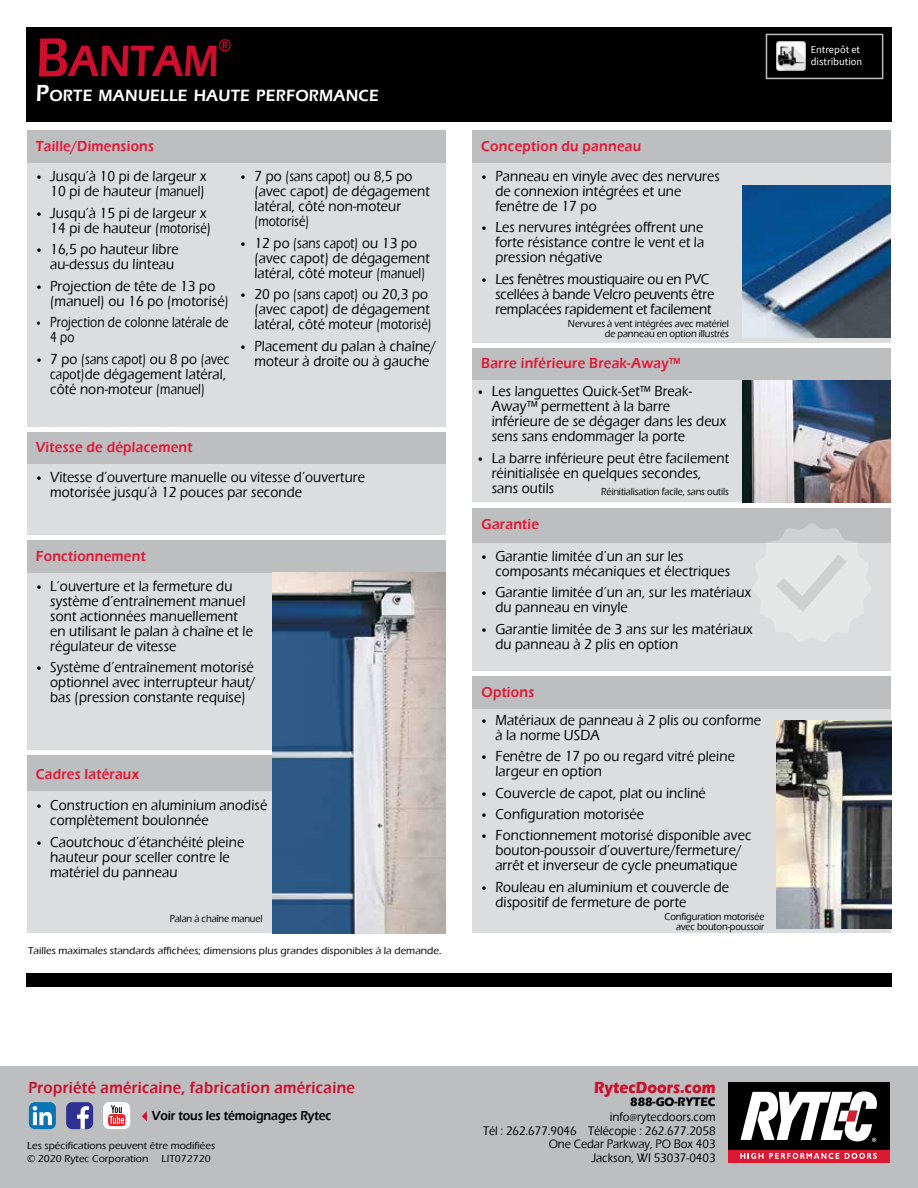
<style>
.page{position:relative;width:918px;height:1188px;background:#fff}
.page>*{position:absolute;margin:0;border:0;box-sizing:border-box;transform-origin:0 0}
.t1{font:600 45.15px "Eras ITC";letter-spacing:-.015em;color:#ce0e2d;scale:.9 1}
.t2{font:600 17.55px "Eras ITC";color:#ce0e2d;scale:.9 1}
.t3{font:600 16.8px "Eras ITC";letter-spacing:.015em;color:#fff;scale:.95 1}
.t4{font:600 16.5px "Eras ITC";letter-spacing:.025em;color:#ce0e2d;scale:.9 1}
.t5{font:700 16.5px "Eras ITC";color:#ce0e2d;scale:.9 1}
.t6{font:500 15px/15px "Eras ITC";letter-spacing:.01em;color:#000;scale:.9 1}
.t7{font:600 15px "Eras ITC";letter-spacing:.02em;color:#e31837;scale:.9 1}
.t8{font:500 15px/15px "Eras ITC";letter-spacing:-.01em;color:#000;scale:.9 1}
.t9{font:500 15px/15px "Eras ITC";letter-spacing:.01em;color:#000;scale:.8 1}
.t10{font:600 13.5px "Eras ITC";letter-spacing:-.01em;color:#000;scale:.9 1}
.t11{font:500 12.75px/13.5px "Eras ITC";color:#000;text-align:right;scale:.9 1}
.t12{font:500 10.5px/10.5px "Eras ITC";letter-spacing:-.01em;color:#000;text-align:right;scale:.9 1}
.t13{font:500 10.5px/12.6px "Eras ITC";letter-spacing:-.01em;color:#000}
.t14{font:10.5px/12.6px "Source Sans Pro";color:#fff}
.s1{font-size:57px}
.s2{font-size:24px}
.s3{font-family:"Source Sans Pro";font-weight:400}
.s4{font-weight:700}
.s5{font-size:10.5px}
</style>
<div class="page">
<div style="left:472px;top:676px;width:419px;height:35px;background:#bcbec0"></div>
<div style="left:472px;top:710px;width:419px;height:223px;background:#dcddde"></div>
<div style="left:27px;top:973px;width:865px;height:13px;background:#000"></div>
<div style="left:0;top:1066px;width:918px;height:122px;background:#bcbec0"></div>
<div style="left:27px;top:27px;width:865px;height:95px;background:#000"></div>
<div style="left:27px;top:130px;width:419px;height:33px;background:#bcbec0"></div>
<div style="left:27px;top:432px;width:419px;height:32px;background:#bcbec0"></div>
<div style="left:27px;top:540px;width:419px;height:33px;background:#bcbec0"></div>
<div style="left:472px;top:348px;width:419px;height:32px;background:#bcbec0"></div>
<div style="left:472px;top:130px;width:419px;height:33px;background:#bcbec0"></div>
<div style="left:27px;top:163px;width:419px;height:264px;background:#dcddde"></div>
<div style="left:472px;top:163px;width:419px;height:179px;background:#dcddde"></div>
<div style="left:27px;top:464px;width:419px;height:71px;background:#dcddde"></div>
<div style="left:27px;top:573px;width:419px;height:176px;background:#dcddde"></div>
<div style="left:472px;top:380px;width:419px;height:122px;background:#dcddde"></div>
<div style="left:766px;top:34px;width:117px;height:45px;border:2px solid #bcbec0"></div>
<img style="left:776px;top:41px;width:30px;height:30px">
<div style="left:66px;top:1102px;width:27px;height:27px;background:#2e3092;border-radius:6px"></div>
<svg style="left:77px;top:1106px;width:12px;height:23px"></svg>
<div style="left:103px;top:1102px;width:27px;height:27px;background:#fff;border-radius:6px"></div>
<svg style="left:108px;top:1105px;width:17px;height:22px"></svg>
<div style="left:29px;top:1102px;width:27px;height:27px;background:#0975b4;border-radius:6px"></div>
<svg style="left:33px;top:1106px;width:19px;height:19px"></svg>
<svg style="left:142px;top:1111px;width:5px;height:10px"></svg>
<div style="left:27px;top:755px;width:419px;height:36px;background:#bcbec0"></div>
<div style="left:27px;top:791px;width:419px;height:142px;background:#dcddde"></div>
<img style="left:742px;top:185px;width:149px;height:153px">
<img style="left:742px;top:380px;width:149px;height:122px">
<img style="left:272px;top:573px;width:174px;height:360px">
<img style="left:777px;top:720px;width:115px;height:209px">
<div style="left:472px;top:508px;width:419px;height:35px;background:#bcbec0"></div>
<div style="left:472px;top:543px;width:419px;height:128px;background:#dcddde"></div>
<svg style="left:768px;top:523px;width:88px;height:88px"></svg>
<div style="left:728px;top:1150px;width:162px;height:13px;background:#da1a32"></div>
<div style="left:728px;top:1082px;width:162px;height:68px;background:#000"></div>
<svg style="left:740px;top:1153px;width:99px;height:6px"></svg>
<svg style="left:845px;top:1153px;width:32px;height:6px"></svg>
<svg style="left:741px;top:1091px;width:136px;height:51px"></svg>
<h1 class="t1" style="left:36px;top:36px;width:205px"><span class="s1">B</span>ANTAM</h1>
<p class="t2" style="left:218px;top:36px;width:16px">®</p>
<p class="t3" style="left:36px;top:86px;width:363px"><span class="s2">P</span>ORTE MANUELLE HAUTE PERFORMANCE</p>
<p class="t7" style="left:36px;top:137px;width:133px">Taille/Dimensions</p>
<p class="t6" style="left:37px;top:169px;width:190px;text-align:right"><span class="s3">•</span> Jusqu’à 10 pi de largeur x<br>10 pi de hauteur (manuel)</p>
<p class="t6" style="left:50px;top:205px;width:180px;text-indent:-14px"><span class="s3">•</span> Jusqu’à 15 pi de largeur x<br>14 pi de hauteur (motorisé)</p>
<p class="t6" style="left:37px;top:242px;width:159px;text-align:right"><span class="s3">•</span> 16,5 po hauteur libre au-dessus du linteau</p>
<p class="t6" style="left:50px;top:278px;width:200px;text-indent:-14px"><span class="s3">•</span> Projection de tête de 13 po (manuel) ou 16 po (motorisé)</p>
<p class="t9" style="left:50px;top:315px;width:225px;text-indent:-14px"><span class="s3">•</span> Projection de colonne latérale de<br>4 po</p>
<p class="t6" style="left:50px;top:351px;width:201px;text-indent:-13px"><span class="s3">•</span> 7 po (sans capot) ou 8 po (avec capot)de dégagement latéral, côté non-moteur (manuel)</p>
<p class="t6" style="left:254px;top:169px;width:196px;text-indent:-13px"><span class="s3">•</span> 7 po (sans capot) ou 8,5 po (avec capot) de dégagement latéral, côté non-moteur (motorisé)</p>
<p class="t6" style="left:254px;top:235px;width:196px;text-indent:-13px"><span class="s3">•</span> 12 po (sans capot) ou 13 po (avec capot) de dégagement latéral, côté moteur (manuel)</p>
<p class="t6" style="left:254px;top:287px;width:198px;text-indent:-13px"><span class="s3">•</span> 20 po (sans capot) ou 20,3 po (avec capot) de dégagement latéral, côté moteur (motorisé)</p>
<p class="t6" style="left:241px;top:338px;width:219px;text-align:center"><span class="s3">•</span> Placement du palan à chaîne/ moteur à droite ou à gauche</p>
<p class="t7" style="left:36px;top:439px;width:176px">Vitesse de déplacement</p>
<p class="t6" style="left:50px;top:470px;width:351px;text-indent:-14px"><span class="s3">•</span> Vitesse d’ouverture manuelle ou vitesse d’ouverture motorisée jusqu’à 12 pouces par seconde</p>
<p class="t7" style="left:36px;top:547px;width:124px">Fonctionnement</p>
<p class="t6" style="left:50px;top:578px;width:227px;text-indent:-14px"><span class="s3">•</span> L’ouverture et la fermeture du système d’entraînement manuel sont actionnées manuellement en utilisant le palan à chaîne et le régulateur de vitesse</p>
<p class="t6" style="left:50px;top:660px;width:230px;text-align:justify;text-indent:-14px"><span class="s3">•</span> Système d’entraînement motorisé optionnel avec interrupteur haut/ bas (pression constante requise)</p>
<p class="t7" style="left:36px;top:765px;width:116px">Cadres latéraux</p>
<p class="t6" style="left:50px;top:798px;width:243px;text-indent:-14px"><span class="s3">•</span> Construction en aluminium anodisé complètement boulonnée</p>
<p class="t6" style="left:50px;top:835px;width:217px;text-indent:-14px"><span class="s3">•</span> Caoutchouc d’étanchéité pleine hauteur pour sceller contre le matériel du panneau</p>
<p class="t12" style="left:170px;top:914px;width:105px">Palan à chaîne manuel</p>
<p class="t13" style="left:28px;top:944px;width:415px">Tailles maximales standards affichées; dimensions plus grandes disponibles à la demande.</p>
<p class="t7" style="left:481px;top:137px;width:179px">Conception du panneau</p>
<p class="t6" style="left:495px;top:168px;width:251px;text-indent:-14px"><span class="s3">•</span> Panneau en vinyle avec des nervures de connexion intégrées et une fenêtre de 17 po</p>
<p class="t6" style="left:495px;top:220px;width:234px;text-align:justify;text-indent:-14px"><span class="s3">•</span> Les nervures intégrées offrent une forte résistance contre le vent et la pression négative</p>
<p class="t8" style="left:495px;top:271px;width:245px;text-indent:-14px"><span class="s3">•</span> Les fenêtres moustiquaire ou en PVC scellées à bande Velcro peuvents être remplacées rapidement et facilement</p>
<p class="t12" style="left:568px;top:318px;width:180px">Nervures à vent intégrées avec matériel de panneau en option illustrés</p>
<p class="t7" style="left:481px;top:355px;width:223px">Barre inférieure Break-Away™</p>
<p class="t6" style="left:492px;top:384px;width:262px;text-indent:-14px"><span class="s3">•</span> Les languettes Quick-Set™ Break-<br>Away™ permettent à la barre inférieure de se dégager dans les deux sens sans endommager la porte</p>
<p class="t6" style="left:492px;top:450px;width:265px;text-indent:-14px"><span class="s3">•</span> La barre inférieure peut être facilement réinitialisée en quelques secondes, sans outils</p>
<p class="t12" style="left:601px;top:486px;width:144px">Réinitialisation facile, sans outils</p>
<p class="t7" style="left:481px;top:515px;width:65px">Garantie</p>
<p class="t6" style="left:495px;top:549px;width:262px;text-indent:-14px"><span class="s3">•</span> Garantie limitée d’un an sur les composants mécaniques et électriques</p>
<p class="t6" style="left:495px;top:585px;width:286px;text-indent:-14px"><span class="s3">•</span> Garantie limitée d’un an, sur les matériaux du panneau en vinyle</p>
<p class="t6" style="left:495px;top:622px;width:288px;text-indent:-14px"><span class="s3">•</span> Garantie limitée de 3 ans sur les matériaux du panneau à 2 plis en option</p>
<p class="t7" style="left:482px;top:684px;width:60px">Options</p>
<p class="t6" style="left:495px;top:712px;width:297px;text-indent:-14px"><span class="s3">•</span> Matériaux de panneau à 2 plis ou conforme à la norme USDA</p>
<p class="t6" style="left:495px;top:749px;width:268px;text-indent:-14px"><span class="s3">•</span> Fenêtre de 17 po ou regard vitré pleine largeur en option</p>
<p class="t6" style="left:482px;top:785px;width:250px"><span class="s3">•</span> Couvercle de capot, plat ou incliné</p>
<p class="t6" style="left:482px;top:807px;width:182px"><span class="s3">•</span> Configuration motorisée</p>
<p class="t6" style="left:482px;top:828px;width:301px;text-align:center"><span class="s3">•</span> Fonctionnement motorisé disponible avec bouton-poussoir d’ouverture/fermeture/ arrêt et inverseur de cycle pneumatique</p>
<p class="t6" style="left:495px;top:880px;width:261px;text-indent:-14px"><span class="s3">•</span> Rouleau en aluminium et couvercle de dispositif de fermeture de porte</p>
<p class="t12" style="left:665px;top:912px;width:113px;line-height:9.8px">Configuration motorisée avec bouton-poussoir</p>
<p class="t14" style="left:811px;top:43px;width:53px">Entrepôt et distribution</p>
<p class="t4" style="left:28px;top:1078px;width:364px">Propriété américaine, fabrication américaine</p>
<p class="t10" style="left:152px;top:1108px;width:201px">Voir tous les témoignages Rytec</p>
<p class="t13" style="left:27px;top:1139px;width:190px">Les spécifications peuvent être modifiées © 2020 Rytec Corporation</p>
<p class="t13" style="left:162px;top:1152px;width:51px">LIT072720</p>
<p class="t5" style="left:594px;top:1078px;width:137px">RytecDoors.com</p>
<p class="t11" style="left:610px;top:1094px;width:119px;line-height:15.1px"><span class="s4">888-GO-RYTEC </span>info<span class="s5">@</span>rytecdoors.com</p>
<p class="t11" style="left:483px;top:1124px;width:260px">Tél : 262.677.9046 Télécopie : 262.677.2058<br>One Cedar Parkway, PO Box 403<br>Jackson, WI 53037-0403</p>
</div>
